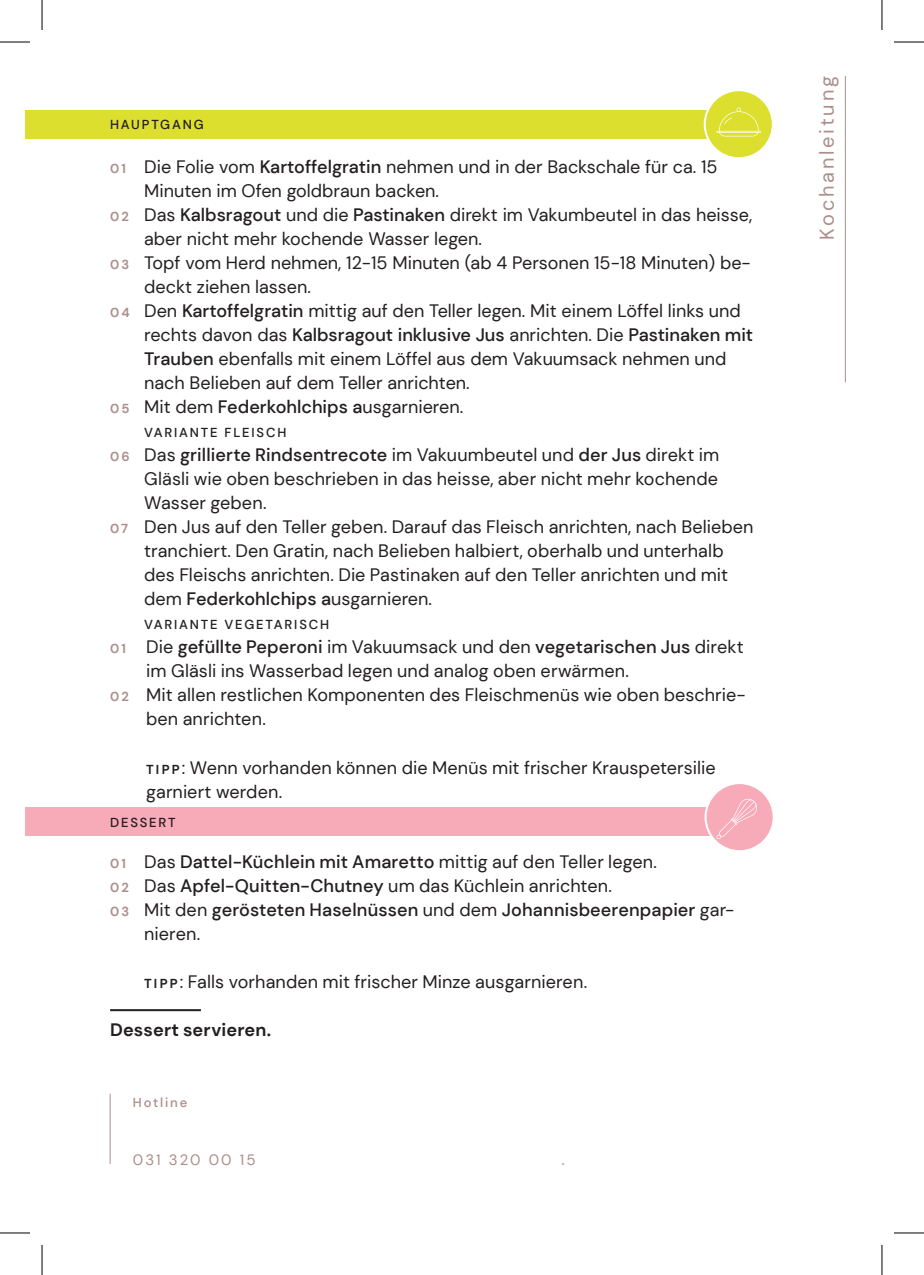
<style>
.page{position:relative;width:924px;height:1275px;background:#fff}
.page>*{position:absolute;margin:0;border:0;box-sizing:border-box;transform-origin:0 0}
.t1{font:20px "DM Sans";letter-spacing:.14em;color:#ac8e8b}
.t2{font:18px/24px "DM Sans";color:#231f20}
.t3{font:500 18px "DM Sans";color:#231f20}
.t4{font:700 18px "DM Sans";letter-spacing:.01em;color:#231f20}
.t5{font:15px "DM Sans";letter-spacing:.14em;color:#ac8e8b}
.t6{font:500 13px "DM Sans";letter-spacing:.14em;color:#231f20}
.t7{font:500 13px "DM Sans";letter-spacing:.14em;color:#ac8e8b}
.s1{font-weight:700;font-size:13px;color:#ac8e8b}
.s2{font-weight:500}
.s3{font-weight:400}
.s4{font-weight:700;font-size:13px}
</style>
<div class="page">
<div style="left:25px;top:110px;width:732px;height:28px;background:#dddf2e"></div>
<div style="left:704px;top:90px;width:68px;height:68px;background:#dddf2e;border-radius:50%"></div>
<div style="left:703px;top:89px;width:70px;height:70px;border:2px solid #fff;border-radius:50%"></div>
<svg style="left:716px;top:107px;width:44px;height:29px"></svg>
<hr style="left:110px;top:1009px;width:91px;height:2px;background:#231f20">
<div style="left:25px;top:807px;width:732px;height:29px;background:#f7abb8"></div>
<div style="left:705px;top:783px;width:68px;height:68px;background:#f7abb8;border-radius:50%"></div>
<div style="left:704px;top:782px;width:70px;height:70px;border:2px solid #fff;border-radius:50%"></div>
<svg style="left:716px;top:798px;width:41px;height:41px"></svg>
<hr style="left:844px;top:76px;width:1px;height:306px;background:#ac8e8b">
<hr style="left:110px;top:1093px;width:1px;height:71px;background:#ac8e8b">
<hr style="left:0;top:42px;width:30px;height:1px;background:#000">
<hr style="left:893px;top:42px;width:30px;height:1px;background:#000">
<hr style="left:0;top:1232px;width:30px;height:1px;background:#000">
<hr style="left:893px;top:1232px;width:30px;height:1px;background:#000">
<hr style="left:42px;top:0;width:1px;height:30px;background:#000">
<hr style="left:42px;top:1245px;width:1px;height:30px;background:#000">
<hr style="left:881px;top:0;width:1px;height:30px;background:#000">
<hr style="left:881px;top:1245px;width:1px;height:30px;background:#000">
<p class="t6" style="left:110px;top:116px;width:95px">HAUPTGANG</p>
<p class="t2" style="left:110px;top:155px;width:608px"><span class="s1">0 1</span> Die Folie vom <span class="s2">Kartoffelgratin</span> nehmen und in der Backschale für ca. 15</p>
<p class="t2" style="left:144px;top:179px;width:296px">Minuten im Ofen goldbraun backen.</p>
<p class="t2" style="left:110px;top:203px;width:643px"><span class="s1">0 2</span> Das <span class="s2">Kalbsragout</span> und die <span class="s2">Pastinaken</span> direkt im Vakumbeutel in das heisse,</p>
<p class="t2" style="left:144px;top:227px;width:339px">aber nicht mehr kochende Wasser legen.</p>
<p class="t2" style="left:110px;top:251px;width:642px"><span class="s1">0 3</span> Topf vom Herd nehmen, 12-15 Minuten (ab 4 Personen 15-18 Minuten) be-</p>
<p class="t2" style="left:144px;top:275px;width:168px">deckt ziehen lassen.</p>
<p class="t2" style="left:110px;top:299px;width:632px"><span class="s1">0 4</span> Den <span class="s2">Kartoffelgratin</span> mittig auf den Teller legen. Mit einem Löffel links und</p>
<p class="t3" style="left:144px;top:324px;width:610px"><span class="s3">rechts davon das</span> Kalbsragout inklusive Jus <span class="s3">anrichten. Die</span> Pastinaken mit</p>
<p class="t2" style="left:144px;top:347px;width:583px"><span class="s2">Trauben</span> ebenfalls mit einem Löffel aus dem Vakuumsack nehmen und</p>
<p class="t2" style="left:144px;top:371px;width:327px">nach Belieben auf dem Teller anrichten.</p>
<p class="t2" style="left:110px;top:395px;width:354px"><span class="s1">0 5</span> Mit dem <span class="s2">Federkohlchips a</span>usgarnieren.</p>
<p class="t6" style="left:144px;top:425px;width:144px">VARIANTE FLEISCH</p>
<p class="t3" style="left:110px;top:444px;width:610px"><span class="s1">0 6</span> <span class="s3">Das</span> grillierte Rindsentrecote <span class="s3">im Vakuumbeutel und</span> der Jus <span class="s3">direkt im</span></p>
<p class="t2" style="left:144px;top:467px;width:575px">Gläsli wie oben beschrieben in das heisse, aber nicht mehr kochende</p>
<p class="t2" style="left:144px;top:491px;width:124px">Wasser geben.</p>
<p class="t2" style="left:110px;top:515px;width:644px"><span class="s1">0 7</span> Den Jus auf den Teller geben. Darauf das Fleisch anrichten, nach Belieben</p>
<p class="t2" style="left:144px;top:539px;width:580px">tranchiert. Den Gratin, nach Belieben halbiert, oberhalb und unterhalb</p>
<p class="t2" style="left:144px;top:563px;width:585px">des Fleischs anrichten. Die Pastinaken auf den Teller anrichten und mit</p>
<p class="t2" style="left:144px;top:587px;width:289px">dem <span class="s2">Federkohlchips a</span>usgarnieren.</p>
<p class="t6" style="left:144px;top:617px;width:186px">VARIANTE VEGETARISCH</p>
<p class="t3" style="left:110px;top:636px;width:634px"><span class="s1">0 1</span> <span class="s3">Die</span> gefüllte Peperoni <span class="s3">im Vakuumsack und den</span> vegetarischen Jus <span class="s3">direkt</span></p>
<p class="t2" style="left:146px;top:659px;width:484px">im Gläsli ins Wasserbad legen und analog oben erwärmen.</p>
<p class="t2" style="left:110px;top:683px;width:636px"><span class="s1">0 2</span> Mit allen restlichen Komponenten des Fleischmenüs wie oben beschrie-</p>
<p class="t2" style="left:146px;top:707px;width:121px">ben anrichten.</p>
<p class="t2" style="left:146px;top:755px;width:571px"><span class="s4">T I P P</span> : Wenn vorhanden können die Menüs mit frischer Krauspetersilie garniert werden.</p>
<p class="t6" style="left:110px;top:814px;width:67px">DESSERT</p>
<p class="t2" style="left:110px;top:849px;width:548px"><span class="s1">0 1</span> Das <span class="s2">Dattel-Küchlein mit Amaretto</span> mittig auf den Teller legen.</p>
<p class="t2" style="left:110px;top:873px;width:503px"><span class="s1">0 2</span> Das <span class="s2">Apfel-Quitten-Chutney</span> um das Küchlein anrichten.</p>
<p class="t3" style="left:110px;top:898px;width:625px"><span class="s1">0 3</span> <span class="s3">Mit den</span> gerösteten Haselnüssen <span class="s3">und dem</span> Johannisbeerenpapier <span class="s3">gar-</span></p>
<p class="t2" style="left:144px;top:921px;width:58px">nieren.</p>
<p class="t2" style="left:144px;top:969px;width:444px"><span class="s4">T I PP</span> : Falls vorhanden mit frischer Minze ausgarnieren.</p>
<p class="t4" style="left:110px;top:1018px;width:162px">Dessert servieren.</p>
<p class="t7" style="left:133px;top:1094px;width:56px">Hotline</p>
<p class="t5" style="left:133px;top:1150px;width:124px">031 320 00 15</p>
<p class="t7" style="left:561px;top:1152px;width:4px">.</p>
<p class="t1" style="left:814px;top:240px;width:165px;rotate:-90deg">Kochanleitung</p>
</div>
